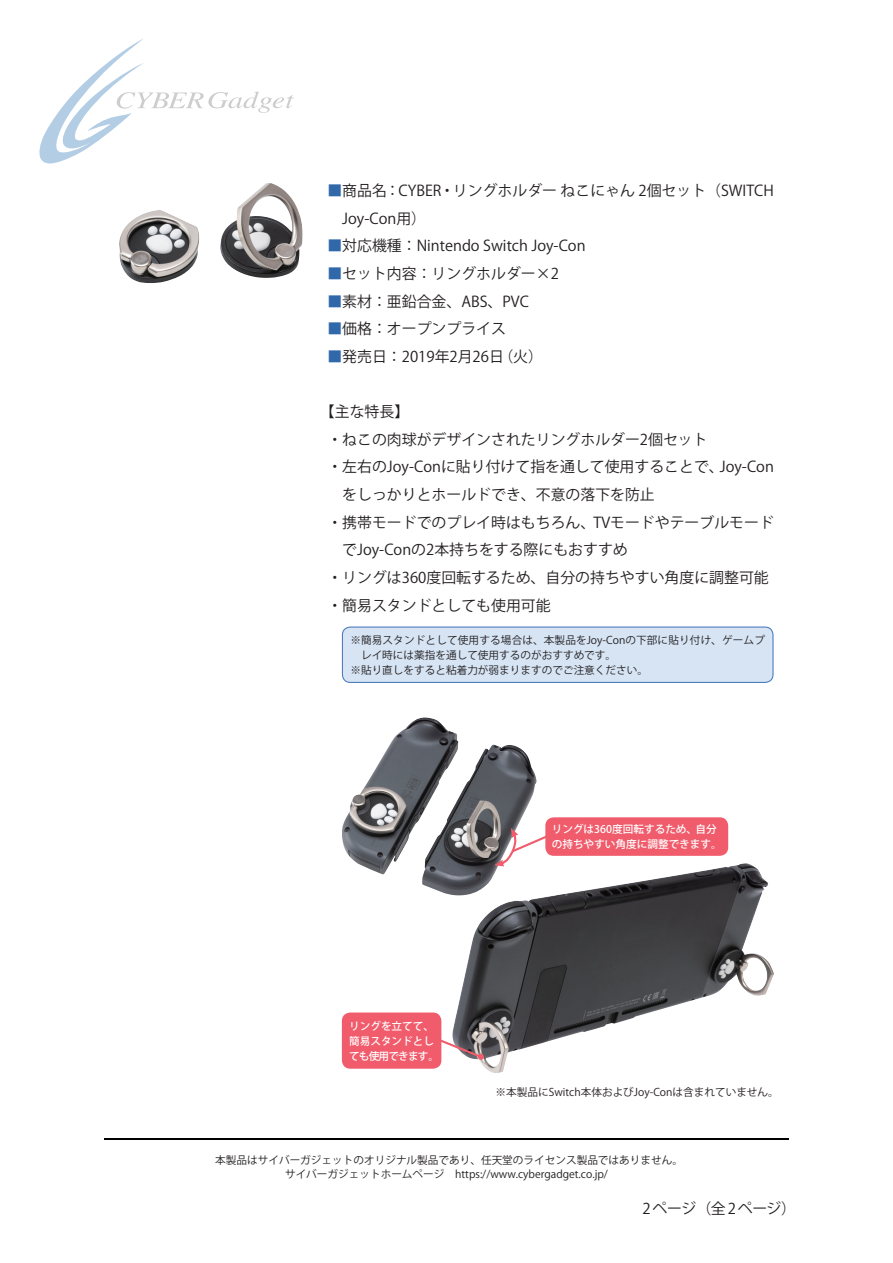
<style>
.page{position:relative;width:893px;height:1263px;background:#fff}
.page>*{position:absolute;margin:0;border:0;box-sizing:border-box;transform-origin:0 0}
.t1{font:14.85px/27.6px "Koz Go Pr 6 N";color:#231f20}
.t2{font:10.65px/13.8px "Koz Go Pr 6 N";color:#231f20;text-align:center}
.t3{font:500 10.65px/14.9px "Koz Go Pr 6 N";color:#fff}
.s1{color:#3168a9}
</style>
<div class="page">
<img style="left:452px;top:863px;width:322px;height:210px">
<img style="left:342px;top:717px;width:194px;height:178px">
<svg style="left:39px;top:39px;width:255px;height:125px"></svg>
<hr style="left:104px;top:1138px;width:685px;height:2px;background:#000">
<div style="left:342px;top:627px;width:431px;height:55px;background:#d6e4f4;border-radius:8px"></div>
<div style="left:342px;top:626px;width:431px;height:57px;border:1px solid #4879be;border-radius:8px"></div>
<div style="left:545px;top:817px;width:183px;height:39px;background:#f05c6b;border-radius:9px"></div>
<svg style="left:494px;top:828px;width:56px;height:38px"></svg>
<svg style="left:441px;top:1034px;width:43px;height:26px"></svg>
<div style="left:342px;top:1012px;width:99px;height:57px;background:#f05c6b;border-radius:9px"></div>
<img style="left:119px;top:183px;width:183px;height:100px">
<p class="t1" style="left:342px;top:177px;width:433px;text-indent:-15px"><span class="s1">■</span>商品名：CYBER・リングホルダー ねこにゃん 2個セット（SWITCH<br>Joy-Con用）</p>
<p class="t1" style="left:327px;top:232px;width:260px"><span class="s1">■</span>対応機種：Nintendo Switch Joy-Con</p>
<p class="t1" style="left:327px;top:260px;width:233px"><span class="s1">■</span>セット内容：リングホルダー×2</p>
<p class="t1" style="left:327px;top:288px;width:203px"><span class="s1">■</span>素材：亜鉛合金、ABS、PVC</p>
<p class="t1" style="left:327px;top:315px;width:180px"><span class="s1">■</span>価格：オープンプライス</p>
<p class="t1" style="left:327px;top:343px;width:217px"><span class="s1">■</span>発売日：2019年2月26日（火）</p>
<p class="t1" style="left:320px;top:398px;width:91px">【主な特長】</p>
<p class="t1" style="left:327px;top:426px;width:382px">・ねこの肉球がデザインされたリングホルダー2個セット</p>
<p class="t1" style="left:327px;top:453px;width:448px">・左右のJoy-Conに貼り付けて指を通して使用することで、Joy-Con</p>
<p class="t1" style="left:342px;top:481px;width:314px">をしっかりとホールドでき、不意の落下を防止</p>
<p class="t1" style="left:327px;top:509px;width:448px">・携帯モードでのプレイ時はもちろん、TVモードやテーブルモード</p>
<p class="t1" style="left:342px;top:536px;width:287px">でJoy-Conの2本持ちをする際にもおすすめ</p>
<p class="t1" style="left:327px;top:564px;width:443px">・リングは360度回転するため、自分の持ちやすい角度に調整可能</p>
<p class="t1" style="left:327px;top:592px;width:225px">・簡易スタンドとしても使用可能</p>
<p class="t2" style="left:350px;top:633px;width:416px">※簡易スタンドとして使用する場合は、本製品をJoy-Conの下部に貼り付け、ゲームプ</p>
<p class="t2" style="left:361px;top:648px;width:257px">レイ時には薬指を通して使用するのがおすすめです。</p>
<p class="t2" style="left:350px;top:663px;width:299px">※貼り直しをすると粘着力が弱まりますのでご注意ください。</p>
<p class="t3" style="left:552px;top:822px;width:172px">リングは360度回転するため、自分の持ちやすい角度に調整できます。</p>
<p class="t3" style="left:349px;top:1019px;width:92px">リングを立てて、簡易スタンドとしても使用できます。</p>
<p class="t2" style="left:496px;top:1085px;width:285px">※本製品にSwitch本体およびJoy-Conは含まれていません。</p>
<p class="t2" style="left:215px;top:1153px;width:469px">本製品はサイバーガジェットのオリジナル製品であり、任天堂のライセンス製品ではありません。サイバーガジェットホームページ　https://www.cybergadget.co.jp/</p>
<p class="t1" style="left:642px;top:1195px;width:155px">2 ページ（全 2 ページ）</p>
</div>
